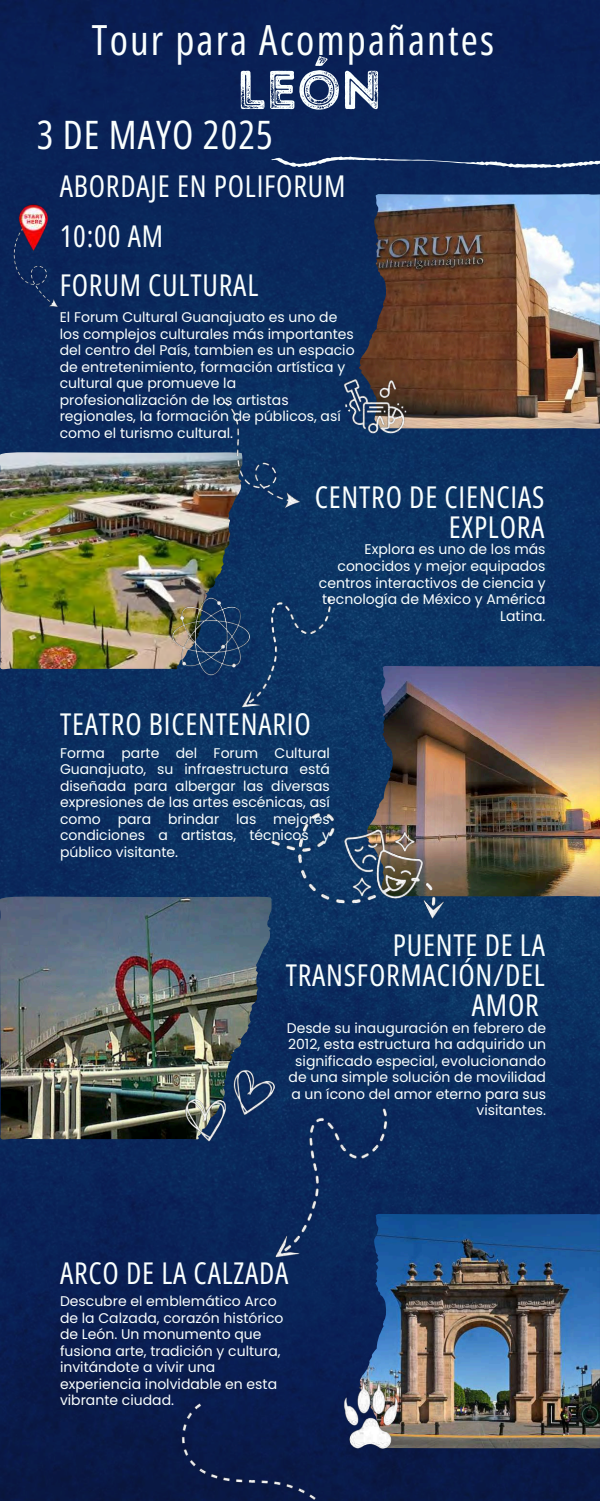
<style>
.page{position:relative;width:600px;height:1501px;background:#fff}
.page>*{position:absolute;margin:0;border:0;box-sizing:border-box;transform-origin:0 0}
.t1{font:54.5px "Intro Rust G Base 2 Line";color:#fafffe}
.t2{font:41.6px "Open Sans Condensed";letter-spacing:.05em;color:#fafffe}
.t3{font:39.2px "Open Sans Condensed";letter-spacing:.025em;color:#fafffe}
.t4{font:30px/30px "Open Sans Condensed";letter-spacing:.025em;color:#fafffe;text-align:right}
.t5{font:14px/16.5px "Poppins";color:#fafffe}
</style>
<div class="page">
<div style="left:0;top:0;width:600px;height:189px;background:#092157"></div>
<svg style="left:272px;top:156px;width:213px;height:11px;background:#344b76"></svg>
<img style="left:0;top:189px;width:600px;height:1311px">
<h2 class="t2" style="left:92px;top:10px;width:404px">Tour para Acompañantes</h2>
<h1 class="t1" style="left:237px;top:57px;width:147px">León</h1>
<h3 class="t3" style="left:37px;top:107px;width:237px">3 DE MAYO 2025</h3>
<h3 class="t4" style="left:60px;top:160px;width:287px;line-height:49.5px;text-align:left">ABORDAJE EN POLIFORUM<br>10:00 AM<br>FORUM CULTURAL</h3>
<p class="t5" style="left:60px;top:309px;width:297px">El Forum Cultural Guanajuato es uno de los complejos culturales más importantes del centro del País, tambien es un espacio de entretenimiento, formación artística y cultural que promueve la profesionalización de los artistas regionales, la formación de públicos, así como el turismo cultural.</p>
<h3 class="t4" style="left:315px;top:481px;width:231px">CENTRO DE CIENCIAS<br>EXPLORA</h3>
<p class="t5" style="left:319px;top:541px;width:228px;text-align:right">Explora es uno de los más conocidos y mejor equipados centros interactivos de ciencia y tecnología de México y América<br>Latina.</p>
<h3 class="t4" style="left:60px;top:708px;width:252px">TEATRO BICENTENARIO</h3>
<p class="t5" style="left:60px;top:744px;width:271px;text-align:justify">Forma parte del Forum Cultural Guanajuato, su infraestructura está diseñada para albergar las diversas expresiones de las artes escénicas, así como para brindar las mejores condiciones a artistas, técnicos y público visitante.</p>
<h3 class="t4" style="left:286px;top:929px;width:261px">PUENTE DE LA<br>TRANSFORMACIÓN/DEL<br>AMOR</h3>
<p class="t5" style="left:287px;top:1019px;width:261px;text-align:right">Desde su inauguración en febrero de<br>2012, esta estructura ha adquirido un significado especial, evolucionando de una simple solución de movilidad a un ícono del amor eterno para sus visitantes.</p>
<h3 class="t4" style="left:60px;top:1256px;width:230px">ARCO DE LA CALZADA</h3>
<p class="t5" style="left:60px;top:1292px;width:225px">Descubre el emblemático Arco de la Calzada, corazón histórico de León. Un monumento que fusiona arte, tradición y cultura, invitándote a vivir una experiencia inolvidable en esta vibrante ciudad.</p>
</div>
